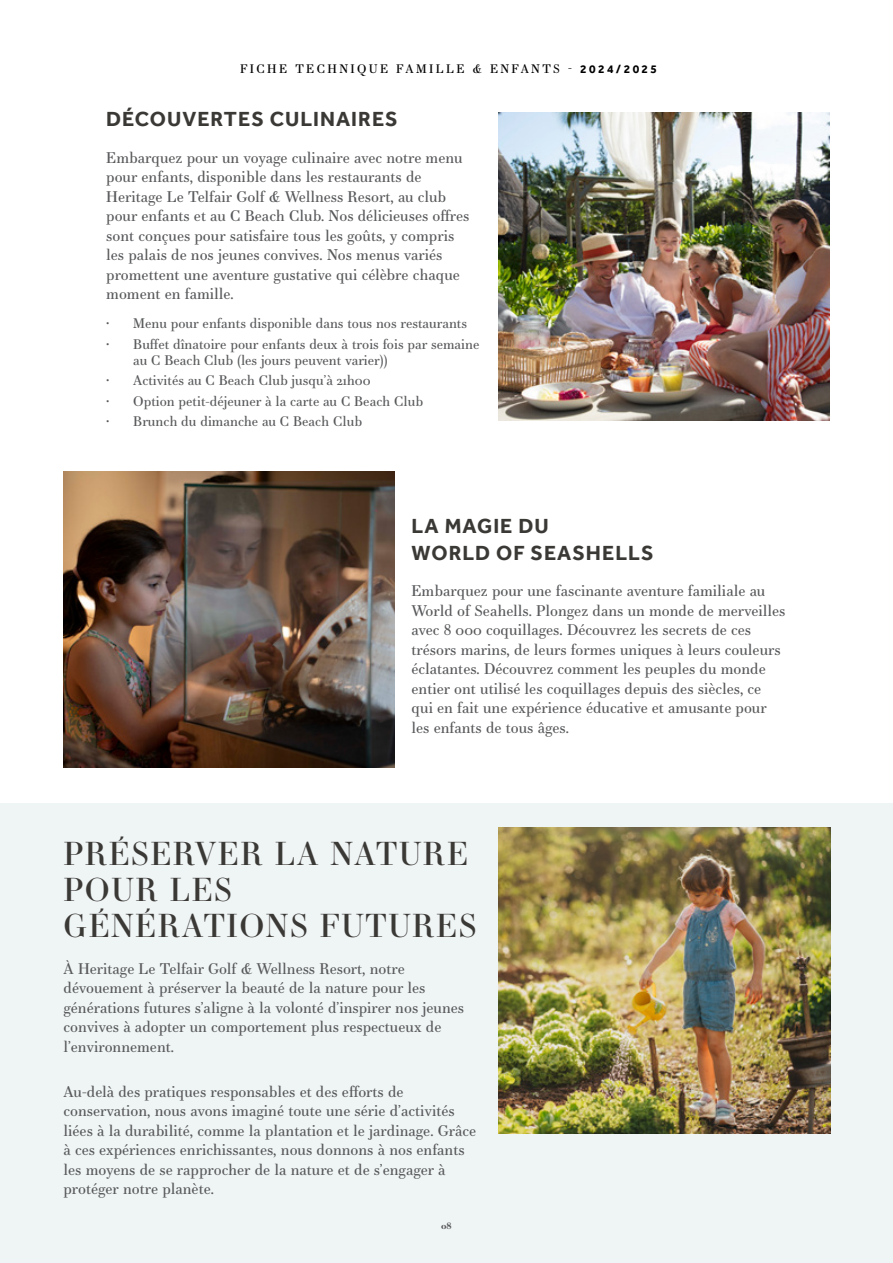
<style>
.page{position:relative;width:893px;height:1263px;background:#fff}
.page>*{position:absolute;margin:0;border:0;box-sizing:border-box;transform-origin:0 0}
.t1{font:31.5px/36px "Essonnes Display";letter-spacing:.05em;color:#3b3936}
.t2{font:700 21px/27px "Effra";letter-spacing:.05em;color:#3b3936}
.t3{font:15px/19.5px "Essonnes Text";color:#58595b}
.t4{font:13.5px/16.2px "Essonnes Text";color:#58595b}
.t5{font:12px "Essonnes Text";letter-spacing:.2em;color:#000}
.t6{font:700 9px "Essonnes Text";color:#58595b}
.s1{font-family:"Effra";font-weight:700}
</style>
<div class="page">
<div style="left:0;top:804px;width:893px;height:459px;background:#eff4f5"></div>
<img style="left:498px;top:112px;width:331px;height:308px">
<img style="left:64px;top:471px;width:330px;height:296px">
<img style="left:498px;top:827px;width:332px;height:306px">
<p class="t5" style="left:240px;top:60px;width:418px">FICHE TECHNIQUE FAMILLE &amp; ENFANTS - <span class="s1">2024/2025</span></p>
<h2 class="t2" style="left:106px;top:105px;width:293px">DÉCOUVERTES CULINAIRES</h2>
<p class="t3" style="left:106px;top:147px;width:365px">Embarquez pour un voyage culinaire avec notre menu pour enfants, disponible dans les restaurants de Heritage Le Telfair Golf &amp; Wellness Resort, au club pour enfants et au C Beach Club. Nos délicieuses offres sont conçues pour satisfaire tous les goûts, y compris les palais de nos jeunes convives. Nos menus variés promettent une aventure gustative qui célèbre chaque moment en famille.</p>
<p class="t4" style="left:106px;top:315px;width:362px">• Menu pour enfants disponible dans tous nos restaurants</p>
<p class="t4" style="left:133px;top:335px;width:348px;text-indent:-27px">• Buffet dînatoire pour enfants deux à trois fois par semaine au C Beach Club (les jours peuvent varier))</p>
<p class="t4" style="left:106px;top:372px;width:266px">• Activités au C Beach Club jusqu’à 21h00</p>
<p class="t4" style="left:106px;top:393px;width:318px">• Option petit-déjeuner à la carte au C Beach Club</p>
<p class="t4" style="left:106px;top:413px;width:257px">• Brunch du dimanche au C Beach Club</p>
<h2 class="t2" style="left:411px;top:512px;width:244px">LA MAGIE DU<br>WORLD OF SEASHELLS</h2>
<p class="t3" style="left:411px;top:581px;width:375px">Embarquez pour une fascinante aventure familiale au World of Seahells. Plongez dans un monde de merveilles avec 8 000 coquillages. Découvrez les secrets de ces trésors marins, de leurs formes uniques à leurs couleurs éclatantes. Découvrez comment les peuples du monde entier ont utilisé les coquillages depuis des siècles, ce qui en fait une expérience éducative et amusante pour les enfants de tous âges.</p>
<h1 class="t1" style="left:64px;top:835px;width:414px">PRÉSERVER LA NATURE<br>POUR LES<br>GÉNÉRATIONS FUTURES</h1>
<p class="t3" style="left:64px;top:958px;width:402px">À Heritage Le Telfair Golf &amp; Wellness Resort, notre dévouement à préserver la beauté de la nature pour les générations futures s’aligne à la volonté d’inspirer nos jeunes convives à adopter un comportement plus respectueux de l’environnement.</p>
<p class="t3" style="left:64px;top:1081px;width:414px">Au-delà des pratiques responsables et des efforts de conservation, nous avons imaginé toute une série d’activités liées à la durabilité, comme la plantation et le jardinage. Grâce à ces expériences enrichissantes, nous donnons à nos enfants les moyens de se rapprocher de la nature et de s’engager à protéger notre planète.</p>
<p class="t6" style="left:441px;top:1219px;width:12px">08</p>
</div>
